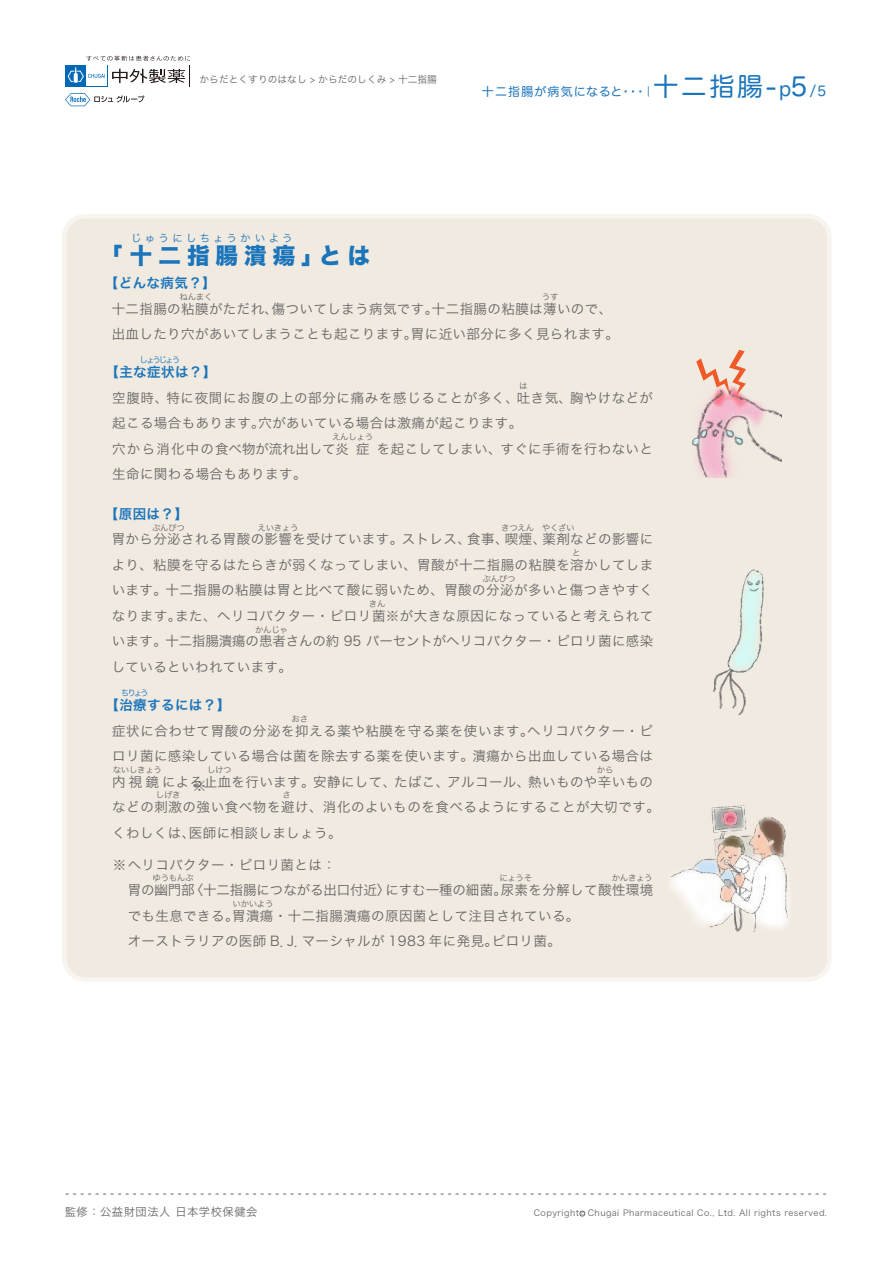
<style>
.page{position:relative;width:893px;height:1263px;background:#fff}
.page>*{position:absolute;margin:0;border:0;box-sizing:border-box;transform-origin:0 0}
.t1{font:22.5px "Hira Kaku Std N W8";letter-spacing:.27em;color:#1b75bb}
.t2{font:13.5px/25.5px "Hira Kaku Pro W3";letter-spacing:.03em;color:#666}
.t3{font:13.5px "Hira Kaku Pro W6";letter-spacing:.03em;color:#1b75bb}
.t4{font:12px "Hira Maru Pro W4";letter-spacing:.09em;color:#1b75bb}
.t5{font:11.25px "Hira Kaku Pro W3";letter-spacing:.05em;color:#666}
.t6{font:10.5px "Hira Kaku Pro W3";letter-spacing:.31em;color:#1b75bb}
.t7{font:9.75px "Hira Kaku Pro W3";color:#666}
.t8{font:8.55px "Hira Kaku Pro W3";letter-spacing:.05em;color:#666}
.t9{font:8.55px "Hira Kaku Pro W3";letter-spacing:-.25em;color:#1b75bb}
.s1{font-family:"Hira Maru Pro N W4";font-size:25.5px}
.s2{font-family:"Hira Maru Pro N W4";font-size:19.5px}
.s3{font-size:13.5px}
.s4{color:#666}
.s5{font-size:5.4px}
</style>
<div class="page">
<div style="left:64px;top:216px;width:765px;height:763px;background:#f1eae0;border-radius:21px"></div>
<div style="left:62px;top:214px;width:770px;height:768px;border:4px solid #f8f5f0;border-radius:21px"></div>
<img style="left:713px;top:569px;width:51px;height:146px">
<img style="left:671px;top:805px;width:118px;height:127px">
<img style="left:692px;top:349px;width:89px;height:129px">
<svg style="left:66px;top:1193px;width:761px;height:1px"></svg>
<div style="left:65px;top:65px;width:42px;height:22px;background:#0068b7"></div>
<svg style="left:65px;top:93px;width:79px;height:13px"></svg>
<svg style="left:68px;top:56px;width:123px;height:31px"></svg>
<svg style="left:580px;top:1211px;width:5px;height:5px"></svg>
<p class="t7" style="left:200px;top:70px;width:239px">からだとくすりのはなし &gt; からだのしくみ &gt; 十二指腸</p>
<p class="t4" style="left:482px;top:81px;width:346px">十二指腸が病気になると・・・｜<span class="s1">十二指腸-</span><span class="s2">p</span><span class="s1">5</span><span class="s3">/5</span></p>
<p class="t6" style="left:131px;top:229px;width:163px">じゅうにしちょうかいよう</p>
<p class="t3" style="left:105px;top:271px;width:112px">【どんな病気？】</p>
<p class="t2" style="left:112px;top:295px;width:509px">十二指腸の粘膜がただれ、傷ついてしまう病気です。十二指腸の粘膜は薄いので、出血したり穴があいてしまうことも起こります。胃に近い部分に多く見られます。</p>
<h1 class="t1" style="left:100px;top:243px;width:272px">「十二指腸潰瘍」とは</h1>
<p class="t9" style="left:113px;top:353px;width:69px"><span class="s4">　　　</span> しょうじょう</p>
<p class="t3" style="left:105px;top:360px;width:112px">【主な症状は？】</p>
<p class="t2" style="left:112px;top:384px;width:542px">空腹時、特に夜間にお腹の上の部分に痛みを感じることが多く、吐き気、胸やけなどが起こる場合もあります。穴があいている場合は激痛が起こります。<br>穴から消化中の食べ物が流れ出して炎症を起こしてしまい、すぐに手術を行わないと生命に関わる場合もあります。</p>
<p class="t3" style="left:105px;top:501px;width:85px">【原因は？】</p>
<p class="t2" style="left:112px;top:525px;width:543px;text-align:justify">胃から分泌される胃酸の影響を受けています。ストレス、食事、喫煙、薬剤などの影響により、粘膜を守るはたらきが弱くなってしまい、胃酸が十二指腸の粘膜を溶かしてしまいます。十二指腸の粘膜は胃と比べて酸に弱いため、胃酸の分泌が多いと傷つきやすくなります。また、ヘリコバクター・ピロリ菌※が大きな原因になっていると考えられています。十二指腸潰瘍の患者さんの約 95 パーセントがヘリコバクター・ピロリ菌に感染しているといわれています。</p>
<p class="t9" style="left:121px;top:686px;width:29px">ちりょう</p>
<p class="t3" style="left:105px;top:693px;width:126px">【治療するには？】</p>
<p class="t2" style="left:112px;top:717px;width:549px">症状に合わせて胃酸の分泌を抑える薬や粘膜を守る薬を使います。ヘリコバクター・ピロリ菌に感染している場合は菌を除去する薬を使います。潰瘍から出血している場合は内視鏡による止血を行います。安静にして、たばこ、アルコール、熱いものや辛いものなどの刺激の強い食べ物を避け、消化のよいものを食べるようにすることが大切です。くわしくは、医師に相談しましょう。</p>
<p class="t8" style="left:612px;top:870px;width:43px">かんきょう</p>
<p class="t8" style="left:233px;top:896px;width:43px">いかいよう</p>
<p class="t2" style="left:193px;top:772px;width:15px">※</p>
<p class="t2" style="left:128px;top:851px;width:527px;text-indent:-15px">※ヘリコバクター・ピロリ菌とは：<br>胃の幽門部〈十二指腸につながる出口付近〉にすむ一種の細菌。尿素を分解して酸性環境でも生息できる。胃潰瘍・十二指腸潰瘍の原因菌として注目されている。<br>オーストラリアの医師 B．J．マーシャルが 1983 年に発見。ピロリ菌。</p>
<p class="t5" style="left:65px;top:1202px;width:194px">監修：公益財団法人 日本学校保健会</p>
<p class="t8" style="left:534px;top:1205px;width:295px">Copyright <span class="s5">c</span> Chugai Pharmaceutical Co., Ltd. All rights reserved.</p>
</div>
